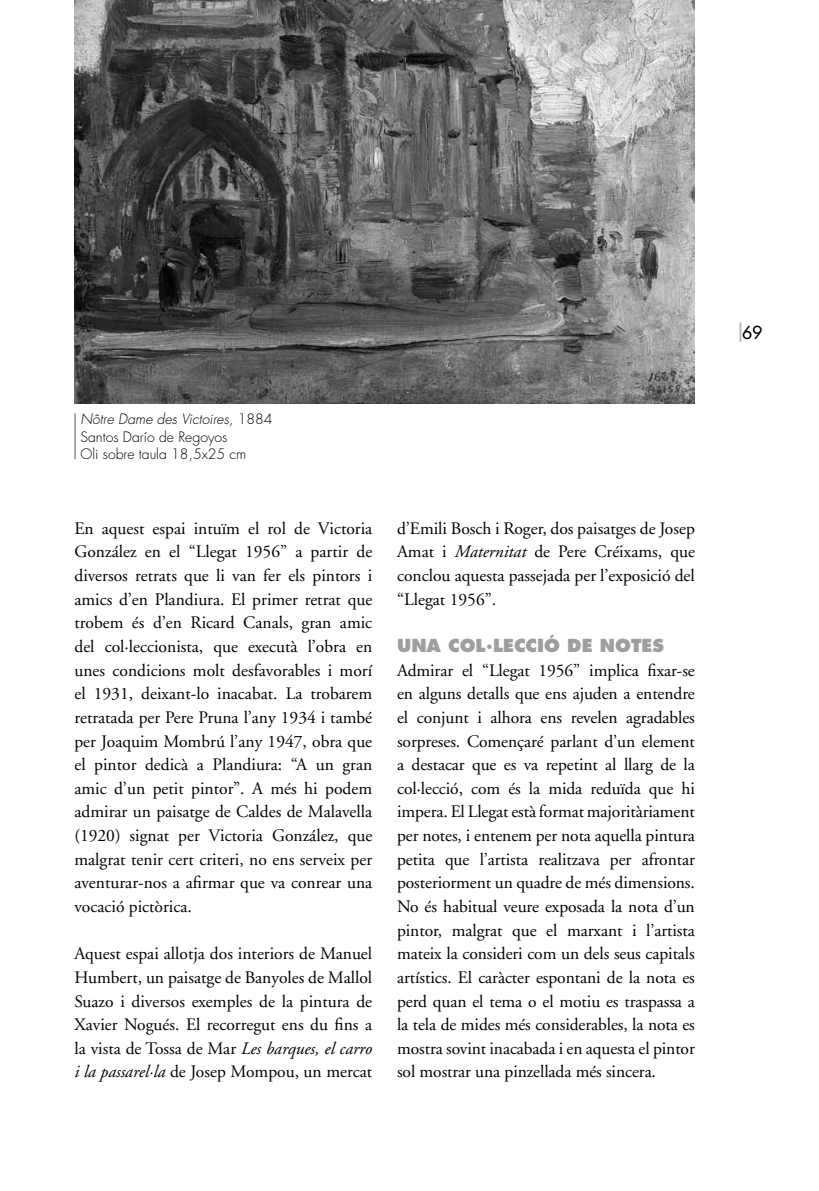
<style>
.page{position:relative;width:819px;height:1191px;background:#fff}
.page>*{position:absolute;margin:0;border:0;box-sizing:border-box;transform-origin:0 0}
.t1{font:17.5px/23.6px "Adobe Garamond";color:#000;text-align:justify}
.t2{font:800 17.5px "Futura";color:#9c9e9f}
.t3{font:17.5px "Futura";color:#000}
.t4{font:300 14px/17.5px "Futura";color:#000}
.s1{font-style:italic}
</style>
<div class="page">
<hr style="left:739px;top:322px;width:2px;height:20px;background:#b1b3b4">
<img style="left:74px;top:0;width:620px;height:403px">
<hr style="left:74px;top:413px;width:2px;height:46px;background:#9c9e9f">
<p class="t4" style="left:80px;top:411px;width:193px"><span class="s1">Nôtre Dame des Victoires</span>, 1884<br>Santos Darío de Regoyos<br>Oli sobre taula 18,5x25 cm</p>
<p class="t1" style="left:74px;top:517px;width:299px">En aquest espai intuïm el rol de Victoria González en el “Llegat 1956” a partir de diversos retrats que li van fer els pintors i amics d’en Plandiura. El primer retrat que trobem és d’en Ricard Canals, gran amic del col·leccionista, que executà l’obra en unes condicions molt desfavorables i morí el 1931, deixant-lo inacabat. La trobarem retratada per Pere Pruna l’any 1934 i també per Joaquim Mombrú l’any 1947, obra que el pintor dedicà a Plandiura: “A un gran amic d’un petit pintor”. A més hi podem admirar un paisatge de Caldes de Malavella (1920) signat per Victoria González, que malgrat tenir cert criteri, no ens serveix per aventurar-nos a afirmar que va conrear una vocació pictòrica.</p>
<p class="t1" style="left:74px;top:942px;width:299px">Aquest espai allotja dos interiors de Manuel Humbert, un paisatge de Banyoles de Mallol Suazo i diversos exemples de la pintura de Xavier Nogués. El recorregut ens du fins a la vista de Tossa de Mar <span class="s1">Les barques, el carro i la passarel·la</span> de Josep Mompou, un mercat</p>
<p class="t1" style="left:397px;top:517px;width:299px">d’Emili Bosch i Roger, dos paisatges de Josep Amat i <span class="s1">Maternitat</span> de Pere Créixams, que conclou aquesta passejada per l’exposició del “Llegat 1956”.</p>
<p class="t2" style="left:397px;top:634px;width:268px">UNA COL·lECCIÓ DE NOTES</p>
<p class="t1" style="left:397px;top:659px;width:299px">Admirar el “Llegat 1956” implica fixar-se en alguns detalls que ens ajuden a entendre el conjunt i alhora ens revelen agradables sorpreses. Començaré parlant d’un element a destacar que es va repetint al llarg de la col·lecció, com és la mida reduïda que hi impera. El Llegat està format majoritàriament per notes, i entenem per nota aquella pintura petita que l’artista realitzava per afrontar posteriorment un quadre de més dimensions.<br>No és habitual veure exposada la nota d’un pintor, malgrat que el marxant i l’artista mateix la consideri com un dels seus capitals artístics. El caràcter espontani de la nota es perd quan el tema o el motiu es traspassa a la tela de mides més considerables, la nota es mostra sovint inacabada i en aquesta el pintor sol mostrar una pinzellada més sincera.</p>
<p class="t3" style="left:742px;top:321px;width:22px">69</p>
</div>
